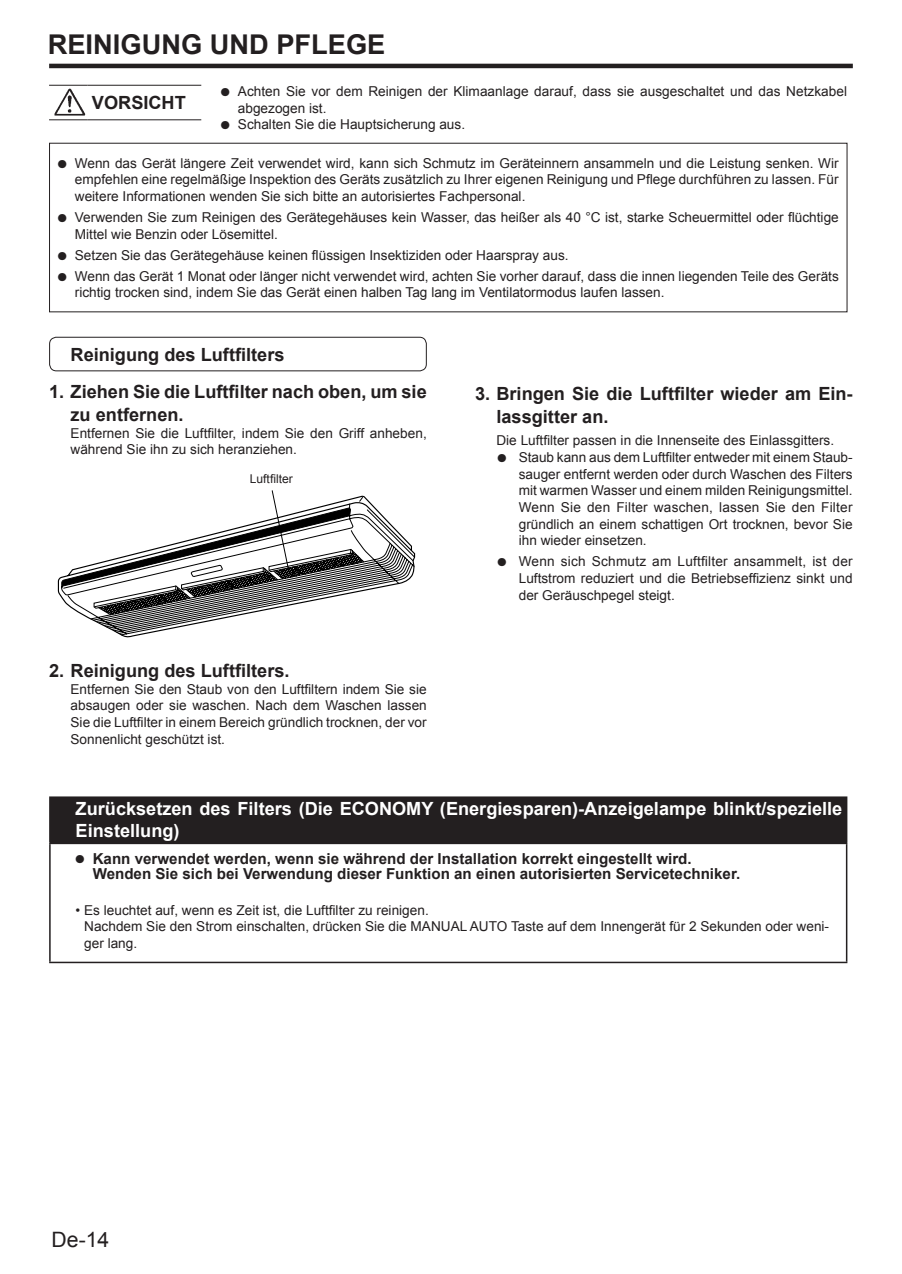
<style>
.page{position:relative;width:902px;height:1274px;background:#fff}
.page>*{position:absolute;margin:0;border:0;box-sizing:border-box;transform-origin:0 0}
.t1{font:700 27.3px "Arial";color:#231f20}
.t2{font:21.18px "Arial";color:#231f20}
.t3{font:700 18.2px/22.8px "Arial";color:#231f20}
.t4{font:700 18.2px/21.9px "Arial";color:#fff}
.t5{font:700 15.05px/14.7px "Arial";color:#231f20}
.t6{font:13.65px/16.6px "Arial";color:#231f20}
.t7{font:12.08px "Arial";color:#231f20}
</style>
<div class="page">
<hr style="left:49px;top:64px;width:804px;height:4px;background:#231f20">
<div style="left:49px;top:337px;width:378px;height:34px;border:1px solid #231f20;border-radius:7px"></div>
<svg style="left:61px;top:497px;width:353px;height:138px"></svg>
<div style="left:50px;top:797px;width:797px;height:46px;background:#231f20"></div>
<hr style="left:49px;top:796px;width:798px;height:2px;background:#231f20">
<hr style="left:49px;top:798px;width:2px;height:45px;background:#231f20">
<hr style="left:49px;top:843px;width:798px;height:1px;background:#231f20">
<hr style="left:49px;top:844px;width:2px;height:118px;background:#231f20">
<hr style="left:846px;top:844px;width:1px;height:118px;background:#231f20">
<hr style="left:49px;top:962px;width:798px;height:1px;background:#231f20">
<hr style="left:49px;top:85px;width:39px;height:1px;background:#231f20">
<hr style="left:88px;top:85px;width:113px;height:1px;background:#231f20">
<hr style="left:49px;top:119px;width:39px;height:1px;background:#231f20">
<hr style="left:88px;top:119px;width:113px;height:1px;background:#231f20">
<img style="left:54px;top:88px;width:32px;height:28px">
<h1 class="t1" style="left:48px;top:26px;width:339px">REINIGUNG UND PFLEGE</h1>
<h3 class="t3" style="left:92px;top:92px;width:95px">VORSICHT</h3>
<p class="t6" style="left:238px;top:83px;width:611px;text-indent:-17px">● Achten Sie vor dem Reinigen der Klimaanlage darauf, dass sie ausgeschaltet und das Netzkabel abgezogen ist.</p>
<p class="t6" style="left:221px;top:116px;width:246px">● Schalten Sie die Hauptsicherung aus.</p>
<p class="t6" style="left:75px;top:155px;width:765px;text-align:justify;text-indent:-17px">● Wenn das Gerät längere Zeit verwendet wird, kann sich Schmutz im Geräteinnern ansammeln und die Leistung senken. Wir empfehlen eine regelmäßige Inspektion des Geräts zusätzlich zu Ihrer eigenen Reinigung und Pflege durchführen zu lassen. Für weitere Informationen wenden Sie sich bitte an autorisiertes Fachpersonal.</p>
<p class="t6" style="left:75px;top:209px;width:765px;text-indent:-17px">● Verwenden Sie zum Reinigen des Gerätegehäuses kein Wasser, das heißer als 40 °C ist, starke Scheuermittel oder flüchtige<br>Mittel wie Benzin oder Lösemittel.</p>
<p class="t6" style="left:58px;top:247px;width:512px">● Setzen Sie das Gerätegehäuse keinen flüssigen Insektiziden oder Haarspray aus.</p>
<p class="t6" style="left:75px;top:268px;width:765px;text-indent:-17px">● Wenn das Gerät 1 Monat oder länger nicht verwendet wird, achten Sie vorher darauf, dass die innen liegenden Teile des Geräts richtig trocken sind, indem Sie das Gerät einen halben Tag lang im Ventilatormodus laufen lassen.</p>
<h3 class="t3" style="left:71px;top:344px;width:215px">Reinigung des Luftfilters</h3>
<h3 class="t3" style="left:71px;top:381px;width:358px;text-indent:-21px">1. Ziehen Sie die Luftfilter nach oben, um sie zu entfernen.</h3>
<p class="t6" style="left:71px;top:425px;width:358px">Entfernen Sie die Luftfilter, indem Sie den Griff anheben, während Sie ihn zu sich heranziehen.</p>
<p class="t7" style="left:250px;top:471px;width:45px">Luftfilter</p>
<h3 class="t3" style="left:49px;top:660px;width:242px">2. Reinigung des Luftfilters.</h3>
<p class="t6" style="left:71px;top:681px;width:358px;text-align:justify">Entfernen Sie den Staub von den Luftfiltern indem Sie sie absaugen oder sie waschen. Nach dem Waschen lassen Sie die Luftfilter in einem Bereich gründlich trocknen, der vor Sonnenlicht geschützt ist.</p>
<h3 class="t3" style="left:496px;top:383px;width:358px;text-indent:-21px">3. Bringen Sie die Luftfilter wieder am Ein&shy;lassgitter an.</h3>
<p class="t6" style="left:496px;top:432px;width:339px">Die Luftfilter passen in die Innenseite des Einlassgitters.</p>
<p class="t6" style="left:519px;top:449px;width:335px;text-align:justify;text-indent:-21px">● Staub kann aus dem Luftfilter entweder mit einem Staub&shy;sauger entfernt werden oder durch Waschen des Filters mit warmen Wasser und einem milden Reinigungsmittel.<br>Wenn Sie den Filter waschen, lassen Sie den Filter gründlich an einem schattigen Ort trocknen, bevor Sie ihn wieder einsetzen.</p>
<p class="t6" style="left:519px;top:553px;width:335px;text-align:justify;text-indent:-21px">● Wenn sich Schmutz am Luftfilter ansammelt, ist der Luftstrom reduziert und die Betriebseffizienz sinkt und der Geräuschpegel steigt.</p>
<h3 class="t4" style="left:76px;top:798px;width:768px">Zurücksetzen des Filters (Die ECONOMY (Energiesparen)-Anzeigelampe blinkt/spezielle<br>Einstellung)</h3>
<p class="t5" style="left:93px;top:852px;width:649px;text-indent:-17px">● Kann verwendet werden, wenn sie während der Installation korrekt eingestellt wird.<br>Wenden Sie sich bei Verwendung dieser Funktion an einen autorisierten Servicetechniker.</p>
<p class="t6" style="left:84px;top:902px;width:746px;text-indent:-9px">• Es leuchtet auf, wenn es Zeit ist, die Luftfilter zu reinigen.<br>Nachdem Sie den Strom einschalten, drücken Sie die MANUAL AUTO Taste auf dem Innengerät für 2 Sekunden oder weni&shy;ger lang.</p>
<h2 class="t2" style="left:52px;top:1226px;width:59px">De-14</h2>
</div>
